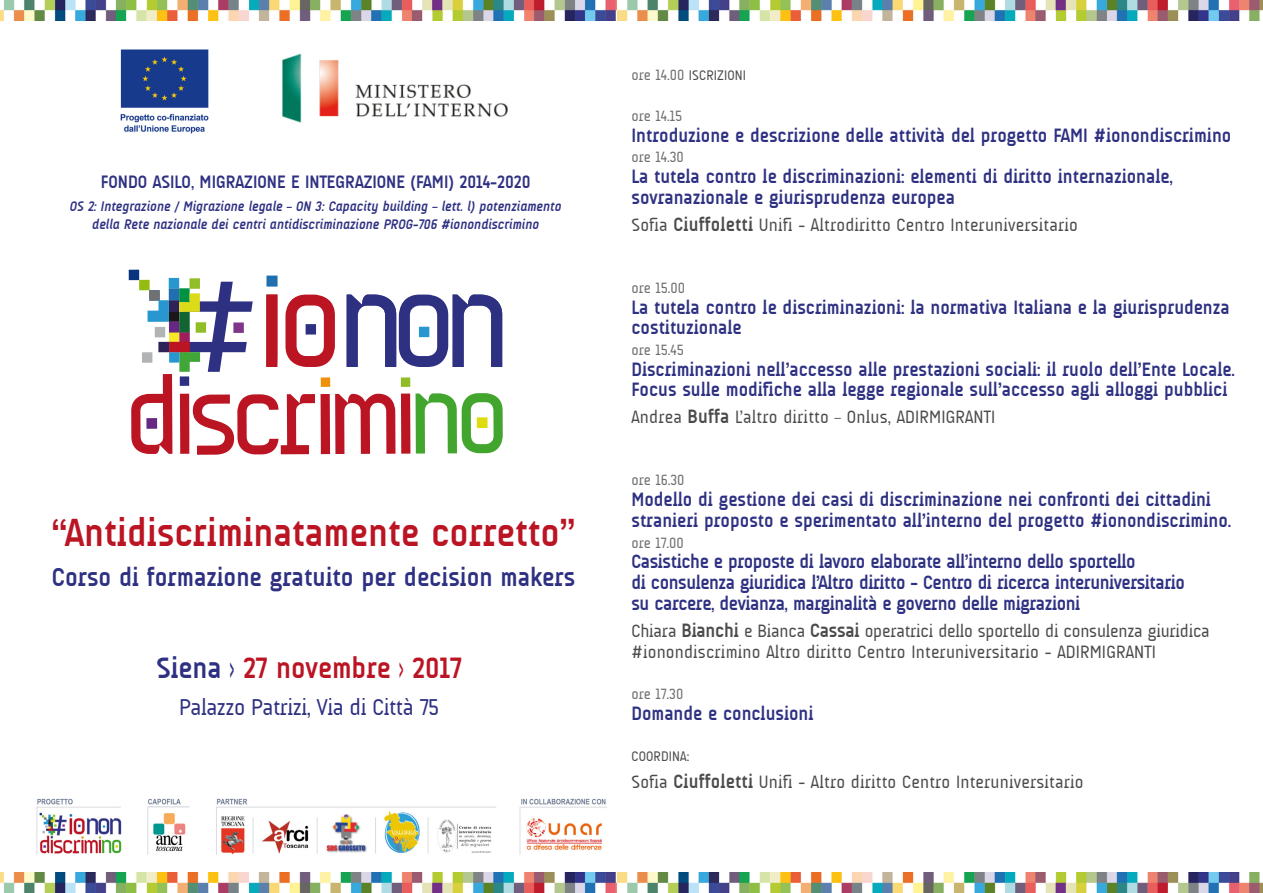
<style>
.page{position:relative;width:1263px;height:893px;background:#fff}
.page>*{position:absolute;margin:0;border:0;box-sizing:border-box;transform-origin:0 0}
.t1{font:700 39.6px "A Udimat";color:#bb1423}
.t2{font:700 29.7px "A Udimat";color:#bb1423}
.t3{font:700 26.25px "A Udimat";color:#2e3082}
.t4{font:23.1px "A Udimat";letter-spacing:-.02em;color:#2e3082}
.t5{font:700 19.5px/20.7px "A Udimat";color:#2e3082}
.t6{font:700 19.5px/20.7px "A Udimat";letter-spacing:-.02em;color:#2e3082}
.t7{font:700 18.15px "A Udimat";color:#2e3082}
.t8{font:18px/21px "A Udimat";letter-spacing:.01em;color:#4b4b4d}
.t9{font:15px "A Udimat";color:#717071}
.t10{font:italic 700 14.1px/18.1px "A Udimat";color:#2e3082;text-align:center}
.t11{font:13.95px "A Udimat";color:#4b4b4d}
.s1{color:#2e3082}
.s2{font-size:15px;color:#717071}
.s3{font-weight:700;font-size:19.5px}
</style>
<div class="page">
<img style="left:0;top:0;width:618px;height:21px">
<img style="left:618px;top:0;width:645px;height:21px">
<img style="left:0;top:872px;width:618px;height:21px">
<img style="left:618px;top:872px;width:645px;height:21px">
<div style="left:189px;top:278px;width:11px;height:11px;background:#91bd27"></div>
<div style="left:129px;top:270px;width:10px;height:10px;background:#07337f"></div>
<div style="left:139px;top:280px;width:11px;height:10px;background:#94bc10"></div>
<div style="left:169px;top:278px;width:10px;height:10px;background:#2897d0"></div>
<div style="left:266px;top:276px;width:12px;height:11px;background:#1f6fb1"></div>
<svg style="left:131px;top:282px;width:372px;height:173px"></svg>
<div style="left:169px;top:342px;width:21px;height:10px;background:#bb1423"></div>
<div style="left:158px;top:342px;width:11px;height:10px;background:#2d2359"></div>
<img style="left:120px;top:49px;width:89px;height:85px">
<img style="left:282px;top:53px;width:226px;height:70px">
<img style="left:36px;top:798px;width:571px;height:57px">
<p class="t7" style="left:101px;top:172px;width:431px">FONDO ASILO, MIGRAZIONE E INTEGRAZIONE (FAMI) 2014-2020</p>
<p class="t10" style="left:70px;top:197px;width:493px">OS 2: Integrazione / Migrazione legale – ON 3: Capacity building – lett. l) potenziamento della Rete nazionale dei centri antidiscriminazione PROG-706 #ionondiscrimino</p>
<h1 class="t1" style="left:52px;top:510px;width:525px">“Antidiscriminatamente corretto”</h1>
<h3 class="t3" style="left:52px;top:562px;width:525px">Corso di formazione gratuito per decision makers</h3>
<h2 class="t2" style="left:156px;top:651px;width:307px"><span class="s1">Siena &gt;</span> 27 novembre &gt; 2017</h2>
<p class="t4" style="left:179px;top:694px;width:261px">Palazzo Patrizi, Via di Città 75</p>
<p class="t11" style="left:631px;top:67px;width:114px"><span class="s2">ore 14.00</span> Iscrizioni</p>
<p class="t9" style="left:631px;top:107px;width:52px">ore 14.15</p>
<p class="t5" style="left:631px;top:125px;width:601px">Introduzione e descrizione delle attività del progetto FAMI #ionondiscrimino</p>
<p class="t9" style="left:631px;top:149px;width:54px">ore 14.30</p>
<p class="t5" style="left:631px;top:166px;width:543px">La tutela contro le discriminazioni: elementi di diritto internazionale, sovranazionale e giurisprudenza europea</p>
<p class="t8" style="left:631px;top:214px;width:448px">Sofia <span class="s3">Ciuffoletti</span> Unifi - Altrodiritto Centro Interuniversitario</p>
<p class="t9" style="left:631px;top:279px;width:55px">ore 15.00</p>
<p class="t5" style="left:631px;top:296px;width:600px">La tutela contro le discriminazioni: la normativa Italiana e la giurisprudenza costituzionale</p>
<p class="t9" style="left:631px;top:341px;width:54px">ore 15.45</p>
<p class="t5" style="left:631px;top:359px;width:605px">Discriminazioni nell’accesso alle prestazioni sociali: il ruolo dell’Ente Locale.<br>Focus sulle modifiche alla legge regionale sull’accesso agli alloggi pubblici</p>
<p class="t8" style="left:631px;top:407px;width:365px">Andrea <span class="s3">Buffa</span> L’altro diritto – Onlus, ADIRMIGRANTI</p>
<p class="t9" style="left:631px;top:472px;width:55px">ore 16.30</p>
<p class="t5" style="left:631px;top:489px;width:601px">Modello di gestione dei casi di discriminazione nei confronti dei cittadini stranieri proposto e sperimentato all’interno del progetto #ionondiscrimino.</p>
<p class="t9" style="left:631px;top:534px;width:54px">ore 17.00</p>
<p class="t6" style="left:631px;top:551px;width:555px">Casistiche e proposte di lavoro elaborate all’interno dello sportello<br>di consulenza giuridica l’Altro diritto - Centro di ricerca interuniversitario su carcere, devianza, marginalità e governo delle migrazioni</p>
<p class="t8" style="left:631px;top:620px;width:580px">Chiara <span class="s3">Bianchi</span> e Bianca <span class="s3">Cassai</span> operatrici dello sportello di consulenza giuridica #ionondiscrimino Altro diritto Centro Interuniversitario - ADIRMIGRANTI</p>
<p class="t9" style="left:631px;top:685px;width:53px">ore 17.30</p>
<p class="t5" style="left:631px;top:703px;width:183px">Domande e conclusioni</p>
<p class="t11" style="left:631px;top:749px;width:59px">Coordi na:</p>
<p class="t8" style="left:631px;top:771px;width:454px">Sofia <span class="s3">Ciuffoletti</span> Unifi - Altro diritto Centro Interuniversitario</p>
</div>
